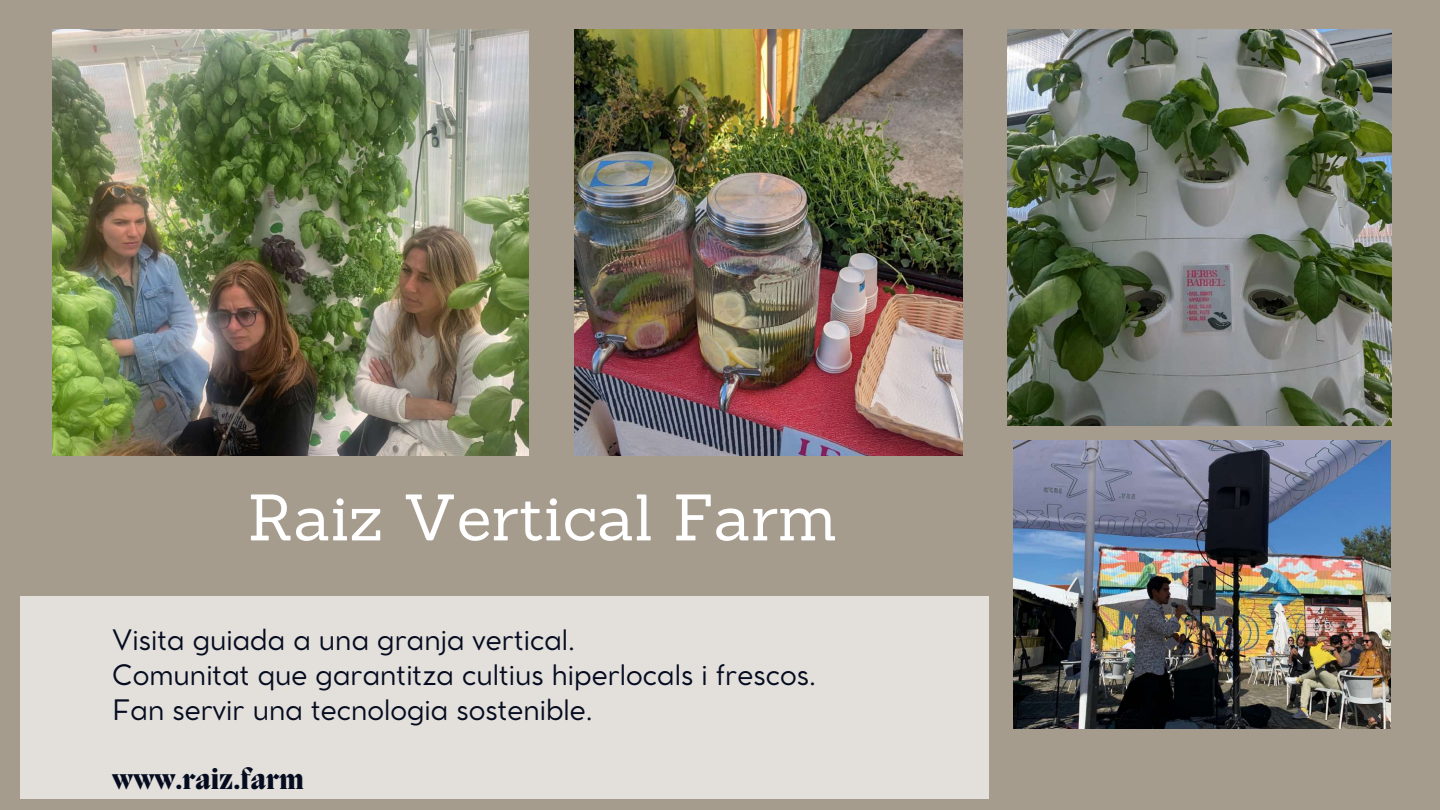
<style>
.page{position:relative;width:1440px;height:810px;background:#a59c8e}
.page>*{position:absolute;margin:0;border:0;box-sizing:border-box;transform-origin:0 0}
.t1{font:64px "Sanchez";color:#fff}
.t2{font:27.8px/35.2px "Cocomat Pro";color:#060c20}
.t3{font:800 27.8px "Migra";color:#060c20}
</style>
<div class="page">
<img style="left:574px;top:29px;width:389px;height:426px">
<img style="left:1008px;top:29px;width:383px;height:396px">
<div style="left:20px;top:596px;width:969px;height:203px;background:#e3e0dc"></div>
<img style="left:53px;top:29px;width:476px;height:426px">
<img style="left:1014px;top:440px;width:377px;height:289px">
<h1 class="t1" style="left:248px;top:476px;width:591px">Raiz Vertical Farm</h1>
<p class="t2" style="left:112px;top:625px;width:705px">Visita guiada a una granja vertical.<br>Comunitat que garantitza cultius hiperlocals i frescos.<br>Fan servir una tecnologia sostenible.</p>
<p class="t3" style="left:112px;top:767px;width:193px">www.raiz.farm</p>
</div>
